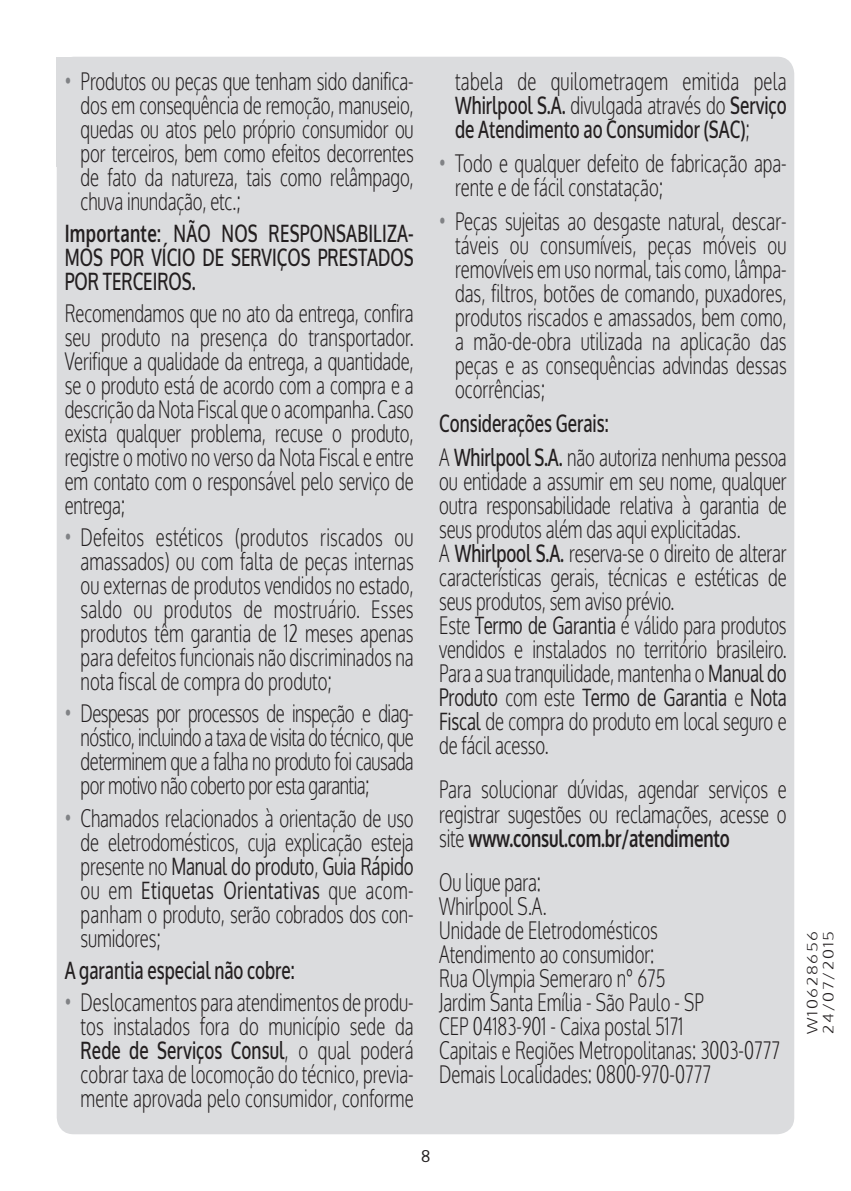
<style>
.page{position:relative;width:851px;height:1191px;background:#fff}
.page>*{position:absolute;margin:0;border:0;box-sizing:border-box;transform-origin:0 0}
.t1{font:300 24px/24px "Oxygen";letter-spacing:-.01em;color:#231f20;text-align:justify;scale:.7 1}
.t2{font:500 24px/24px "Oxygen";color:#231f20;text-align:justify;scale:.7 1}
.t3{font:16px "Oxygen";color:#231f20}
.t4{font:300 14px/16px "Oxygen";letter-spacing:.1em;color:#231f20;scale:1.2 1}
.s1{color:#808285}
.s2{font-weight:700}
.s3{font-weight:400}
.s4{font-weight:500}
.s5{font-weight:300}
</style>
<div class="page">
<div style="left:57px;top:57px;width:737px;height:1077px;background:#dbdcde;border-radius:17px"></div>
<p class="t1" style="left:81px;top:69px;width:477px;text-indent:-16px"><span class="s1">•</span> Produtos ou peças que tenham sido danifica&shy;dos em consequência de remoção, manuseio, quedas ou atos pelo próprio consumidor ou por terceiros, bem como efeitos decorrentes de fato da natureza, tais como relâmpago, chuva inundação, etc.;</p>
<p class="t2" style="left:65px;top:222px;width:500px"><span class="s2">Importante:</span> NÃO NOS RESPONSABILIZA-MOS POR VÍCIO DE SERVIÇOS PRESTADOS POR TERCEIROS.</p>
<p class="t1" style="left:65px;top:301px;width:500px">Recomendamos que no ato da entrega, confira seu produto na presença do transportador.<br>Verifique a qualidade da entrega, a quantidade, se o produto está de acordo com a compra e a descrição da Nota Fiscal que o acompanha. Caso exista qualquer problema, recuse o produto, registre o motivo no verso da Nota Fiscal e entre em contato com o responsável pelo serviço de entrega;</p>
<p class="t1" style="left:81px;top:525px;width:477px;text-indent:-16px"><span class="s1">•</span> Defeitos estéticos (produtos riscados ou amassados) ou com falta de peças internas ou externas de produtos vendidos no estado, saldo ou produtos de mostruário. Esses produtos têm garantia de 12 meses apenas para defeitos funcionais não discriminados na nota fiscal de compra do produto;</p>
<p class="t1" style="left:81px;top:701px;width:477px;text-indent:-16px"><span class="s1">•</span> Despesas por processos de inspeção e diag&shy;nóstico, incluindo a taxa de visita do técnico, que determinem que a falha no produto foi causada por motivo não coberto por esta garantia;</p>
<p class="t1" style="left:81px;top:805px;width:477px;text-indent:-16px"><span class="s1">•</span> Chamados relacionados à orientação de uso de eletrodomésticos, cuja explicação esteja presente no <span class="s3">Manual do produto</span>, <span class="s3">Guia Rápido </span>ou em <span class="s3">Etiquetas Orientativas</span> que acom&shy;panham o produto, serão cobrados dos con&shy;sumidores;</p>
<p class="t2" style="left:65px;top:958px;width:330px">A garantia especial não cobre:</p>
<p class="t1" style="left:81px;top:989px;width:477px;text-indent:-16px"><span class="s1">•</span> Deslocamentos para atendimentos de produ&shy;tos instalados fora do município sede da <span class="s4">Rede de Serviços Consul</span>, o qual poderá cobrar taxa de locomoção do técnico, previa&shy;mente aprovada pelo consumidor, conforme</p>
<p class="t1" style="left:455px;top:69px;width:475px">tabela de quilometragem emitida pela <span class="s4">Whirlpool S.A.</span> divulgada através do <span class="s4">Serviço de Atendimento ao Consumidor (SAC)</span>;</p>
<p class="t1" style="left:455px;top:151px;width:475px;text-indent:-16px"><span class="s1">•</span> Todo e qualquer defeito de fabricação apa&shy;rente e de fácil constatação;</p>
<p class="t1" style="left:455px;top:209px;width:475px;text-indent:-16px"><span class="s1">•</span> Peças sujeitas ao desgaste natural, descar&shy;táveis ou consumíveis, peças móveis ou removíveis em uso normal, tais como, lâmpa&shy;das, filtros, botões de comando, puxadores, produtos riscados e amassados, bem como, a mão-de-obra utilizada na aplicação das peças e as consequências advindas dessas ocorrências;</p>
<p class="t2" style="left:439px;top:407px;width:498px;line-height:34px">Considerações Gerais:<br><span class="s5">A</span> Whirlpool S.A. <span class="s5">não autoriza nenhuma pessoa</span></p>
<p class="t1" style="left:439px;top:469px;width:498px;text-align:left">ou entidade a assumir em seu nome, qualquer outra responsabilidade relativa à garantia de seus produtos além das aqui explicitadas.<br>A <span class="s4">Whirlpool S.A.</span> reserva-se o direito de alterar características gerais, técnicas e estéticas de seus produtos, sem aviso prévio.<br>Este <span class="s3">Termo de Garantia</span> é válido para produtos vendidos e instalados no território brasileiro.<br>Para a sua tranquilidade, mantenha o <span class="s3">Manual do Produto</span> com este <span class="s3">Termo de Garantia</span> e <span class="s3">Nota Fiscal</span> de compra do produto em local seguro e de fácil acesso.</p>
<p class="t1" style="left:439px;top:777px;width:498px">Para solucionar dúvidas, agendar serviços e registrar sugestões ou reclamações, acesse o site <span class="s2">www.consul.com.br/atendimento</span></p>
<p class="t1" style="left:439px;top:869px;width:488px;text-align:left">Ou ligue para:<br>Whirlpool S.A.<br>Unidade de Eletrodomésticos<br>Atendimento ao consumidor:<br>Rua Olympia Semeraro n° 675<br>Jardim Santa Emília - São Paulo - SP<br>CEP 04183-901 - Caixa postal 5171<br>Capitais e Regiões Metropolitanas: 3003-0777<br>Demais Localidades: 0800-970-0777</p>
<p class="t3" style="left:421px;top:1145px;width:11px">8</p>
<p class="t4" style="left:803px;top:1034px;width:87px;rotate:-90deg">W10628656<br>24/07/2015</p>
</div>
